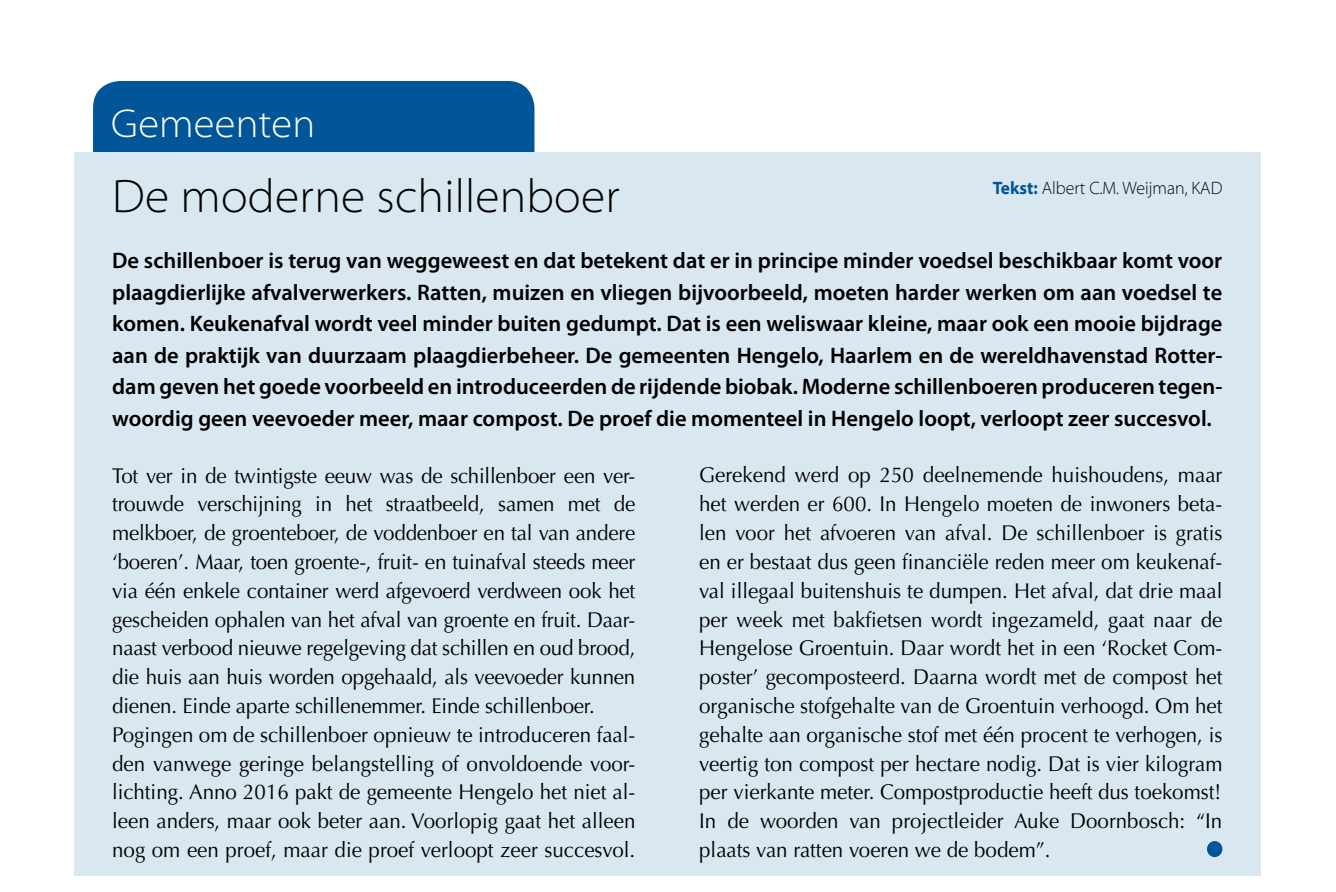
<style>
.page{position:relative;width:1336px;height:892px;background:#fff}
.page>*{position:absolute;margin:0;border:0;box-sizing:border-box;transform-origin:0 0}
.t1{font:300 semi-expanded 47.25px "Myriad Pro";letter-spacing:.005em;color:#000;scale:.95 1}
.t2{font:300 semi-expanded 40.5px "Myriad Pro";letter-spacing:.005em;color:#fff;scale:.95 1}
.t3{font:600 22.5px/31.5px "Myriad Pro";color:#000;text-align:justify}
.t4{font:21.38px/28.8px "Optima LT Std";letter-spacing:-.01em;color:#000;scale:.96 1}
.t5{font:300 semi-expanded 18px "Myriad Pro";color:#000;scale:.9 1}
.s1{font-weight:700;color:#005698}
</style>
<div class="page">
<div style="left:93px;top:81px;width:441px;height:127px;background:#005698;border-radius:27px"></div>
<div style="left:74px;top:152px;width:1186px;height:723px;background:#d9e7f0"></div>
<div style="left:1206px;top:841px;width:16px;height:16px;background:#005698;border-radius:50%"></div>
<h2 class="t2" style="left:111px;top:99px;width:216px">Gemeenten</h2>
<h1 class="t1" style="left:112px;top:168px;width:536px">De moderne schillenboer</h1>
<p class="t5" style="left:992px;top:177px;width:257px"><span class="s1">Tekst:</span> Albert C.M. Weijman, KAD</p>
<p class="t3" style="left:112px;top:244px;width:1111px">De schillenboer is terug van weggeweest en dat betekent dat er in principe minder voedsel beschikbaar komt voor plaagdierlijke afvalverwerkers. Ratten, muizen en vliegen bijvoorbeeld, moeten harder werken om aan voedsel te komen. Keukenafval wordt veel minder buiten gedumpt. Dat is een weliswaar kleine, maar ook een mooie bijdrage aan de praktijk van duurzaam plaagdierbeheer. De gemeenten Hengelo, Haarlem en de wereldhavenstad Rotter&shy;dam geven het goede voorbeeld en introduceerden de rijdende biobak. Moderne schillenboeren produceren tegen&shy;woordig geen veevoeder meer, maar compost. De proef die momenteel in Hengelo loopt, verloopt zeer succesvol.</p>
<p class="t4" style="left:112px;top:461px;width:546px">Tot ver in de twintigste eeuw was de schillenboer een ver&shy;trouwde verschijning in het straatbeeld, samen met de melkboer, de groenteboer, de voddenboer en tal van andere ‘boeren’. Maar, toen groente-, fruit- en tuinafval steeds meer via één enkele container werd afgevoerd verdween ook het gescheiden ophalen van het afval van groente en fruit. Daar&shy;naast verbood nieuwe regelgeving dat schillen en oud brood, die huis aan huis worden opgehaald, als veevoeder kunnen dienen. Einde aparte schillenemmer. Einde schillenboer.<br>Pogingen om de schillenboer opnieuw te introduceren faal&shy;den vanwege geringe belangstelling of onvoldoende voor&shy;lichting. Anno 2016 pakt de gemeente Hengelo het niet al&shy;leen anders, maar ook beter aan. Voorlopig gaat het alleen nog om een proef, maar die proef verloopt zeer succesvol.</p>
<p class="t4" style="left:699px;top:461px;width:546px;text-align:justify">Gerekend werd op 250 deelnemende huishoudens, maar het werden er 600. In Hengelo moeten de inwoners beta&shy;len voor het afvoeren van afval. De schillenboer is gratis en er bestaat dus geen financiële reden meer om keukenaf&shy;val illegaal buitenshuis te dumpen. Het afval, dat drie maal per week met bakfietsen wordt ingezameld, gaat naar de Hengelose Groentuin. Daar wordt het in een ‘Rocket Com&shy;poster’ gecomposteerd. Daarna wordt met de compost het organische stofgehalte van de Groentuin verhoogd. Om het gehalte aan organische stof met één procent te verhogen, is veertig ton compost per hectare nodig. Dat is vier kilogram per vierkante meter. Compostproductie heeft dus toekomst!<br>In de woorden van projectleider Auke Doornbosch: “In plaats van ratten voeren we de bodem”.</p>
</div>
